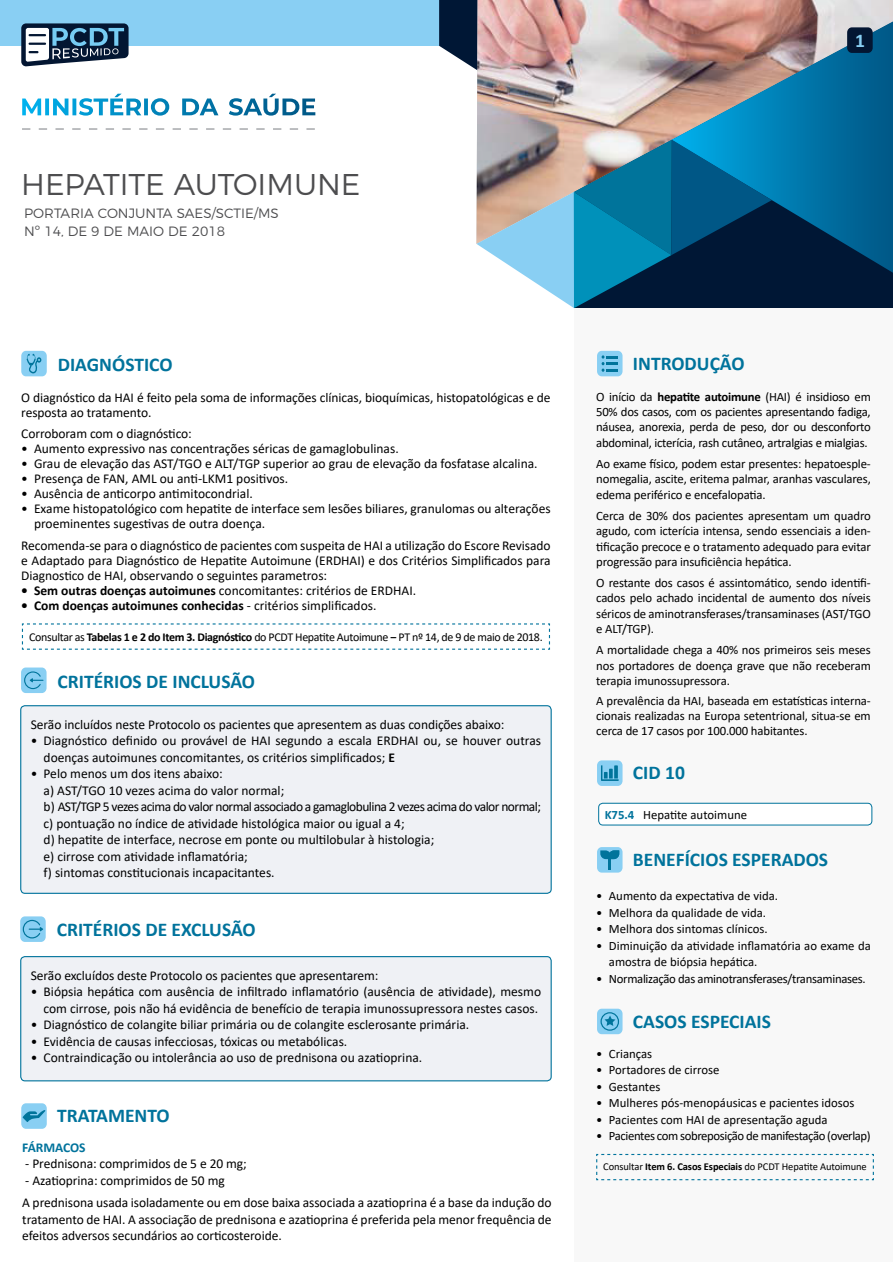
<style>
.page{position:relative;width:893px;height:1263px;background:#fff}
.page>*{position:absolute;margin:0;border:0;box-sizing:border-box;transform-origin:0 0}
.t1{font:300 30px "Montserrat";color:#4d4d4f}
.t2{font:700 19.5px "Calibri";color:#00739c}
.t3{font:700 19.5px "Calibri";color:#89cff3}
.t4{font:13.5px/16.5px "Calibri";letter-spacing:-.005em;color:#000}
.t5{font:700 13.5px "Calibri";color:#000}
.t6{font:300 13.5px/17.9px "Montserrat";color:#4d4d4f}
.t7{font:700 13.5px "Calibri";letter-spacing:-.005em;color:#00739c}
.t8{font:12.75px/15.3px "Calibri";letter-spacing:-.01em;color:#000;text-align:justify}
.t9{font:12.75px "Calibri";letter-spacing:-.03em;color:#000}
.t10{font:12px "Calibri";letter-spacing:-.03em;color:#000}
.t11{font:10.5px "Calibri";letter-spacing:-.01em;color:#000}
.s1{font-weight:700}
.s2{font-weight:400}
.s3{font-weight:700;color:#00739c}
</style>
<div class="page">
<div style="left:574px;top:286px;width:319px;height:976px;background:#f8f8f8"></div>
<svg style="left:22px;top:94px;width:293px;height:22px"></svg>
<svg style="left:22px;top:128px;width:293px;height:2px"></svg>
<div style="left:0;top:0;width:500px;height:46px;background:#89cff3"></div>
<svg style="left:439px;top:0;width:37px;height:70px;fill:#001735"></svg>
<svg style="left:21px;top:23px;width:108px;height:43px"></svg>
<div style="left:574px;top:0;width:319px;height:308px;background:#001735"></div>
<img style="left:476px;top:0;width:417px;height:140px">
<svg style="left:671px;top:21px;width:222px;height:252px"></svg>
<svg style="left:476px;top:140px;width:296px;height:168px"></svg>
<div style="left:847px;top:27px;width:26px;height:26px;background:#031632;border-radius:5px"></div>
<div style="left:597px;top:351px;width:25px;height:25px;background:#89cff3;border-radius:5px"></div>
<svg style="left:602px;top:355px;width:16px;height:17px"></svg>
<div style="left:597px;top:760px;width:25px;height:26px;background:#89cff3;border-radius:5px"></div>
<svg style="left:601px;top:765px;width:18px;height:16px"></svg>
<div style="left:597px;top:847px;width:25px;height:26px;background:#89cff3;border-radius:5px"></div>
<svg style="left:600px;top:850px;width:19px;height:19px"></svg>
<div style="left:21px;top:351px;width:26px;height:25px;background:#89cff3;border-radius:5px"></div>
<svg style="left:27px;top:354px;width:14px;height:19px"></svg>
<div style="left:21px;top:667px;width:26px;height:26px;background:#89cff3;border-radius:5px"></div>
<svg style="left:24px;top:671px;width:20px;height:18px"></svg>
<div style="left:20px;top:916px;width:26px;height:26px;background:#89cff3;border-radius:5px"></div>
<svg style="left:23px;top:920px;width:20px;height:18px"></svg>
<div style="left:21px;top:1103px;width:26px;height:26px;background:#89cff3;border-radius:5px"></div>
<svg style="left:23px;top:1110px;width:23px;height:12px"></svg>
<div style="left:597px;top:1009px;width:25px;height:25px;background:#89cff3;border-radius:5px"></div>
<div style="left:600px;top:1012px;width:19px;height:19px;border:1px solid #00749b;border-radius:50%"></div>
<svg style="left:604px;top:1015px;width:11px;height:11px"></svg>
<svg style="left:21px;top:623px;width:530px;height:27px"></svg>
<svg style="left:596px;top:1153px;width:278px;height:28px"></svg>
<div style="left:21px;top:706px;width:530px;height:187px;background:#eff1f5;border-radius:4px"></div>
<div style="left:20px;top:705px;width:532px;height:189px;border:1px solid #00739c;border-radius:4px"></div>
<div style="left:599px;top:803px;width:273px;height:22px;background:#fff;border-radius:4px"></div>
<div style="left:598px;top:803px;width:274px;height:22px;border:1px solid #00739c;border-radius:4px"></div>
<div style="left:21px;top:957px;width:530px;height:124px;background:#eff1f5;border-radius:4px"></div>
<div style="left:20px;top:956px;width:532px;height:125px;border:1px solid #00739c;border-radius:4px"></div>
<h2 class="t3" style="left:855px;top:26px;width:11px">1</h2>
<h1 class="t1" style="left:21px;top:160px;width:341px">HEPATITE AUTOIMUNE</h1>
<p class="t6" style="left:24px;top:203px;width:256px">PORTARIA CONJUNTA SAES/SCTIE/MS<br>Nº 14, DE 9 DE MAIO DE 2018</p>
<h2 class="t2" style="left:58px;top:351px;width:116px">DIAGNÓSTICO</h2>
<p class="t4" style="left:21px;top:389px;width:531px;line-height:15.3px">O diagnóstico da HAI é feito pela soma de informações clínicas, bioquímicas, histopatológicas e de resposta ao tratamento.</p>
<p class="t4" style="left:21px;top:425px;width:172px">Corroboram com o diagnóstico:</p>
<p class="t4" style="left:21px;top:440px;width:379px">• Aumento expressivo nas concentrações séricas de gamaglobulinas.</p>
<p class="t4" style="left:21px;top:455px;width:518px">• Grau de elevação das AST/TGO e ALT/TGP superior ao grau de elevação da fosfatase alcalina.</p>
<p class="t4" style="left:21px;top:470px;width:268px">• Presença de FAN, AML ou anti-LKM1 positivos.</p>
<p class="t4" style="left:21px;top:485px;width:233px">• Ausência de anticorpo antimitocondrial.</p>
<p class="t4" style="left:34px;top:501px;width:518px;line-height:15px;text-indent:-13px">• Exame histopatológico com hepatite de interface sem lesões biliares, granulomas ou alterações proeminentes sugestivas de outra doença.</p>
<p class="t4" style="left:21px;top:537px;width:531px;line-height:15.3px;text-align:justify">Recomenda-se para o diagnóstico de pacientes com suspeita de HAI a utilização do Escore Revisado e Adaptado para Diagnóstico de Hepatite Autoimune (ERDHAI) e dos Critérios Simplificados para Diagnostico de HAI, observando o seguintes parametros:</p>
<p class="t4" style="left:21px;top:582px;width:396px"><span class="s1">• Sem outras doenças autoimunes</span> concomitantes: critérios de ERDHAI.</p>
<p class="t5" style="left:21px;top:596px;width:357px">• Com doenças autoimunes conhecidas <span class="s2">- critérios simplificados.</span></p>
<p class="t10" style="left:29px;top:628px;width:515px">Consultar as <span class="s1">Tabelas 1 e 2 do Item 3. Diagnóstico</span> do PCDT Hepatite Autoimune <span class="s1">‒</span> PT nº 14, de 9 de maio de 2018.</p>
<h2 class="t2" style="left:58px;top:667px;width:199px">CRITÉRIOS DE INCLUSÃO</h2>
<p class="t4" style="left:31px;top:716px;width:475px">Serão incluídos neste Protocolo os pacientes que apresentem as duas condições abaixo:</p>
<p class="t4" style="left:44px;top:732px;width:499px;text-indent:-13px">• Diagnóstico definido ou provável de HAI segundo a escala ERDHAI ou, se houver outras doenças autoimunes concomitantes, os critérios simplificados; <span class="s1">E</span></p>
<p class="t4" style="left:44px;top:765px;width:499px;text-indent:-13px">• Pelo menos um dos itens abaixo:<br>a) AST/TGO 10 vezes acima do valor normal;<br>b) AST/TGP 5 vezes acima do valor normal associado a gamaglobulina 2 vezes acima do valor normal; c) pontuação no índice de atividade histológica maior ou igual a 4;<br>d) hepatite de interface, necrose em ponte ou multilobular à histologia;<br>e) cirrose com atividade inflamatória;<br>f) sintomas constitucionais incapacitantes.</p>
<h2 class="t2" style="left:57px;top:916px;width:200px">CRITÉRIOS DE EXCLUSÃO</h2>
<p class="t4" style="left:31px;top:967px;width:349px">Serão excluídos deste Protocolo os pacientes que apresentarem:</p>
<p class="t4" style="left:31px;top:983px;width:512px;text-align:right">• Biópsia hepática com ausência de infiltrado inflamatório (ausência de atividade), mesmo com cirrose, pois não há evidência de benefício de terapia imunossupressora nestes casos.</p>
<p class="t4" style="left:31px;top:1016px;width:440px">• Diagnóstico de colangite biliar primária ou de colangite esclerosante primária.</p>
<p class="t4" style="left:31px;top:1033px;width:318px">• Evidência de causas infecciosas, tóxicas ou metabólicas.</p>
<p class="t4" style="left:31px;top:1049px;width:393px">• Contraindicação ou intolerância ao uso de prednisona ou azatioprina.</p>
<h2 class="t2" style="left:57px;top:1102px;width:114px">TRATAMENTO</h2>
<p class="t7" style="left:22px;top:1138px;width:65px">FÁRMACOS</p>
<p class="t4" style="left:25px;top:1155px;width:223px">- Prednisona: comprimidos de 5 e 20 mg;</p>
<p class="t4" style="left:22px;top:1169px;width:531px;line-height:22.5px">- Azatioprina: comprimidos de 50 mg<br>A prednisona usada isoladamente ou em dose baixa associada a azatioprina é a base da indução do</p>
<p class="t4" style="left:22px;top:1211px;width:531px">tratamento de HAI. A associação de prednisona e azatioprina é preferida pela menor frequência de efeitos adversos secundários ao corticosteroide.</p>
<h2 class="t2" style="left:633px;top:349px;width:113px">INTRODUÇÃO</h2>
<p class="t8" style="left:596px;top:389px;width:276px">O início da <span class="s1">hepatite autoimune</span> (HAI) é insidioso em 50% dos casos, com os pacientes apresentando fadiga, náusea, anorexia, perda de peso, dor ou desconforto abdominal, icterícia, rash cutâneo, artralgias e mialgias.</p>
<p class="t8" style="left:596px;top:456px;width:276px">Ao exame físico, podem estar presentes: hepatoesple&shy;nomegalia, ascite, eritema palmar, aranhas vasculares, edema periférico e encefalopatia.</p>
<p class="t8" style="left:596px;top:508px;width:276px">Cerca de 30% dos pacientes apresentam um quadro agudo, com icterícia intensa, sendo essenciais a iden&shy;tificação precoce e o tratamento adequado para evitar progressão para insuficiência hepática.</p>
<p class="t8" style="left:596px;top:575px;width:276px">O restante dos casos é assintomático, sendo identifi&shy;cados pelo achado incidental de aumento dos níveis séricos de aminotransferases/transaminases (AST/TGO e ALT/TGP).</p>
<p class="t8" style="left:596px;top:642px;width:276px">A mortalidade chega a 40% nos primeiros seis meses nos portadores de doença grave que não receberam terapia imunossupressora.</p>
<p class="t8" style="left:596px;top:692px;width:276px">A prevalência da HAI, baseada em estatísticas interna&shy;cionais realizadas na Europa setentrional, situa-se em cerca de 17 casos por 100.000 habitantes.</p>
<h2 class="t2" style="left:633px;top:759px;width:53px">CID 10</h2>
<p class="t8" style="left:605px;top:807px;width:144px"><span class="s3">K75.4</span> Hepatite autoimune</p>
<h2 class="t2" style="left:633px;top:846px;width:197px">BENEFÍCIOS ESPERADOS</h2>
<p class="t8" style="left:596px;top:888px;width:183px">• Aumento da expectativa de vida.</p>
<p class="t8" style="left:596px;top:905px;width:171px">• Melhora da qualidade de vida.</p>
<p class="t8" style="left:596px;top:921px;width:173px">• Melhora dos sintomas clínicos.</p>
<p class="t8" style="left:609px;top:937px;width:263px;line-height:16.5px;text-indent:-13px">• Diminuição da atividade inflamatória ao exame da amostra de biópsia hepática.</p>
<p class="t8" style="left:596px;top:971px;width:271px">• Normalização das aminotransferases/transaminases.</p>
<h2 class="t2" style="left:633px;top:1007px;width:140px">CASOS ESPECIAIS</h2>
<p class="t8" style="left:596px;top:1045px;width:58px">• Crianças</p>
<p class="t8" style="left:596px;top:1062px;width:125px">• Portadores de cirrose</p>
<p class="t8" style="left:596px;top:1078px;width:66px">• Gestantes</p>
<p class="t8" style="left:596px;top:1095px;width:260px">• Mulheres pós-menopáusicas e pacientes idosos</p>
<p class="t8" style="left:596px;top:1111px;width:233px">• Pacientes com HAI de apresentação aguda</p>
<p class="t9" style="left:596px;top:1127px;width:276px">• Pacientes com sobreposição de manifestação (overlap)</p>
<p class="t11" style="left:603px;top:1159px;width:265px">Consultar <span class="s1">Item 6. Casos Especiais</span> do PCDT Hepatite Autoimune</p>
</div>
